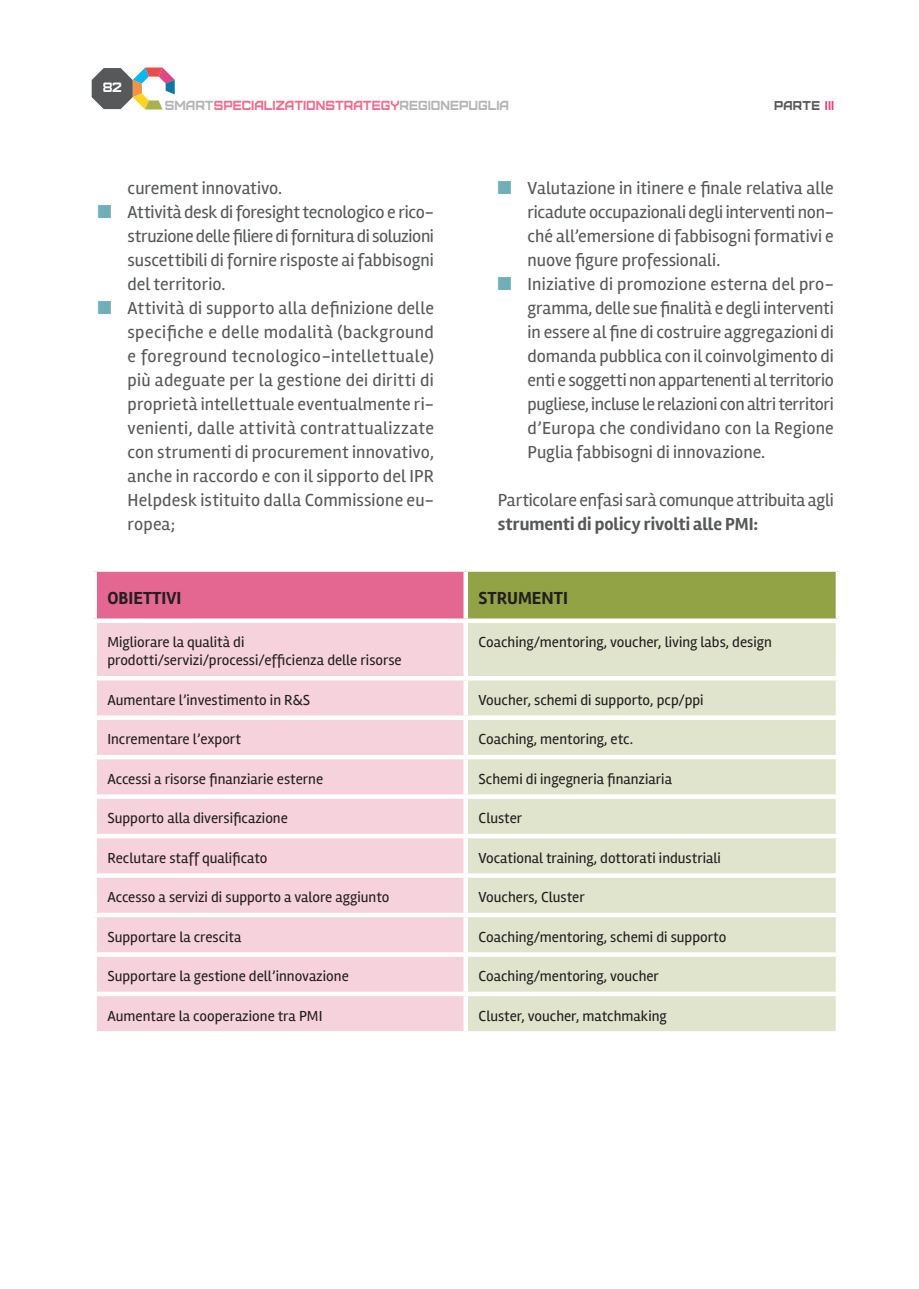
<style>
.page{position:relative;width:919px;height:1289px;background:#fff}
.page>*{position:absolute;margin:0;border:0;box-sizing:border-box;transform-origin:0 0}
.t1{font:18px "Rambla";color:#57585a}
.t2{font:18px "Rambla";letter-spacing:-.025em;color:#57585a}
.t3{font:18px "Rambla";letter-spacing:.02em;color:#57585a}
.t4{font:18px "Rambla";letter-spacing:-.02em;color:#57585a}
.t5{font:18px "Rambla";letter-spacing:.025em;color:#57585a}
.t6{font:700 18px "Rambla";color:#57585a}
.t7{font:700 18px "Rambla";color:#231f20}
.t8{font:15px/18px "Rambla";color:#231f20}
.t9{font:13.5px "Furore";color:#fff}
.t10{font:13.2px "Furore";color:#ef6d8e}
.t11{font:12.75px "Furore";letter-spacing:.02em;color:#57585a}
.s1{color:#b6b5b5}
.s2{color:#df4682}
.s3{font-family:"Monotype Sorts";color:#70afb8}
</style>
<div class="page">
<svg style="left:92px;top:68px;width:83px;height:41px"></svg>
<div style="left:95px;top:569px;width:370px;height:51px;background:#e36791"></div>
<div style="left:465px;top:569px;width:372px;height:51px;background:#92a346"></div>
<div style="left:97px;top:623px;width:366px;height:408px;background:#f5d2dc"></div>
<div style="left:468px;top:623px;width:367px;height:408px;background:#e0e4cc"></div>
<hr style="left:92px;top:676px;width:373px;height:4px;background:#fff">
<hr style="left:465px;top:676px;width:375px;height:4px;background:#fff">
<div style="left:92px;top:715px;width:373px;height:5px;background:#fff"></div>
<div style="left:465px;top:715px;width:375px;height:5px;background:#fff"></div>
<hr style="left:92px;top:755px;width:373px;height:4px;background:#fff">
<hr style="left:465px;top:755px;width:375px;height:4px;background:#fff">
<svg style="left:95px;top:794px;width:370px;height:4px"></svg>
<svg style="left:465px;top:794px;width:373px;height:4px"></svg>
<div style="left:92px;top:833px;width:373px;height:5px;background:#fff"></div>
<div style="left:465px;top:833px;width:375px;height:5px;background:#fff"></div>
<svg style="left:97px;top:873px;width:367px;height:4px"></svg>
<svg style="left:465px;top:873px;width:373px;height:4px"></svg>
<div style="left:92px;top:912px;width:373px;height:5px;background:#fff"></div>
<div style="left:465px;top:912px;width:375px;height:5px;background:#fff"></div>
<hr style="left:92px;top:952px;width:373px;height:4px;background:#fff">
<hr style="left:465px;top:952px;width:375px;height:4px;background:#fff">
<div style="left:92px;top:991px;width:373px;height:5px;background:#fff"></div>
<div style="left:465px;top:991px;width:375px;height:5px;background:#fff"></div>
<div style="left:92px;top:567px;width:373px;height:5px;background:#fff"></div>
<div style="left:92px;top:572px;width:5px;height:46px;background:#fff"></div>
<div style="left:465px;top:567px;width:375px;height:5px;background:#fff"></div>
<div style="left:463px;top:572px;width:5px;height:46px;background:#fff"></div>
<div style="left:835px;top:572px;width:5px;height:46px;background:#fff"></div>
<div style="left:92px;top:618px;width:373px;height:5px;background:#fff"></div>
<div style="left:465px;top:618px;width:375px;height:5px;background:#fff"></div>
<p class="t9" style="left:103px;top:79px;width:20px">82</p>
<p class="t10" style="left:165px;top:97px;width:346px"><span class="s1">SMART</span>SPECIALIZATIONSTRATEGY<span class="s1">REGIONEPUGLIA</span></p>
<p class="t11" style="left:774px;top:97px;width:62px">PARTE <span class="s2">III</span></p>
<p class="t1" style="left:128px;top:177px;width:156px">curement innovativo.</p>
<p class="t1" style="left:98px;top:201px;width:337px"><span class="s3">N</span> Attività desk di foresight tecnologico e rico-</p>
<p class="t2" style="left:128px;top:225px;width:308px">struzione delle filiere di fornitura di soluzioni</p>
<p class="t1" style="left:128px;top:249px;width:308px">suscettibili di fornire risposte ai fabbisogni</p>
<p class="t1" style="left:128px;top:273px;width:99px">del territorio.</p>
<p class="t1" style="left:98px;top:297px;width:337px"><span class="s3">N</span> Attività di supporto alla definizione delle</p>
<p class="t3" style="left:128px;top:321px;width:308px">specifiche e delle modalità (background</p>
<p class="t5" style="left:128px;top:345px;width:308px">e foreground tecnologico-intellettuale)</p>
<p class="t1" style="left:128px;top:369px;width:308px">più adeguate per la gestione dei diritti di</p>
<p class="t1" style="left:128px;top:393px;width:308px">proprietà intellettuale eventualmente ri-</p>
<p class="t3" style="left:128px;top:417px;width:308px">venienti, dalle attività contrattualizzate</p>
<p class="t1" style="left:128px;top:441px;width:308px">con strumenti di procurement innovativo,</p>
<p class="t1" style="left:128px;top:465px;width:308px">anche in raccordo e con il sipporto del IPR</p>
<p class="t1" style="left:128px;top:489px;width:308px">Helpdesk istituito dalla Commissione eu-</p>
<p class="t1" style="left:128px;top:513px;width:49px">ropea;</p>
<p class="t1" style="left:497px;top:177px;width:337px"><span class="s3">N</span> Valutazione in itinere e finale relativa alle</p>
<p class="t1" style="left:527px;top:201px;width:308px">ricadute occupazionali degli interventi non-</p>
<p class="t1" style="left:527px;top:225px;width:308px">ché all’emersione di fabbisogni formativi e</p>
<p class="t1" style="left:527px;top:249px;width:194px">nuove figure professionali.</p>
<p class="t1" style="left:497px;top:273px;width:337px"><span class="s3">N</span> Iniziative di promozione esterna del pro-</p>
<p class="t1" style="left:527px;top:297px;width:308px">gramma, delle sue finalità e degli interventi</p>
<p class="t1" style="left:527px;top:321px;width:308px">in essere al fine di costruire aggregazioni di</p>
<p class="t1" style="left:527px;top:345px;width:308px">domanda pubblica con il coinvolgimento di</p>
<p class="t4" style="left:527px;top:369px;width:308px">enti e soggetti non appartenenti al territorio</p>
<p class="t2" style="left:527px;top:393px;width:308px">pugliese, incluse le relazioni con altri territori</p>
<p class="t1" style="left:527px;top:417px;width:308px">d’Europa che condividano con la Regione</p>
<p class="t1" style="left:527px;top:441px;width:239px">Puglia fabbisogni di innovazione.</p>
<p class="t1" style="left:497px;top:489px;width:337px">Particolare enfasi sarà comunque attribuita agli</p>
<p class="t6" style="left:497px;top:513px;width:262px">strumenti di policy rivolti alle PMI:</p>
<p class="t7" style="left:107px;top:587px;width:75px">OBIETTIVI</p>
<p class="t7" style="left:478px;top:587px;width:91px">STRUMENTI</p>
<p class="t8" style="left:107px;top:633px;width:296px">Migliorare la qualità di prodotti/servizi/processi/efficienza delle risorse</p>
<p class="t8" style="left:478px;top:633px;width:295px">Coaching/mentoring, voucher, living labs, design</p>
<p class="t8" style="left:107px;top:691px;width:204px">Aumentare l’investimento in R&amp;S</p>
<p class="t8" style="left:478px;top:691px;width:226px">Voucher, schemi di supporto, pcp/ppi</p>
<p class="t8" style="left:107px;top:730px;width:135px">Incrementare l’export</p>
<p class="t8" style="left:478px;top:730px;width:156px">Coaching, mentoring, etc.</p>
<p class="t8" style="left:107px;top:769px;width:217px">Accessi a risorse finanziarie esterne</p>
<p class="t8" style="left:478px;top:769px;width:195px">Schemi di ingegneria finanziaria</p>
<p class="t8" style="left:107px;top:809px;width:182px">Supporto alla diversificazione</p>
<p class="t8" style="left:478px;top:809px;width:45px">Cluster</p>
<p class="t8" style="left:107px;top:848px;width:161px">Reclutare staff qualificato</p>
<p class="t8" style="left:478px;top:848px;width:244px">Vocational training, dottorati industriali</p>
<p class="t8" style="left:107px;top:888px;width:283px">Accesso a servizi di supporto a valore aggiunto</p>
<p class="t8" style="left:478px;top:888px;width:108px">Vouchers, Cluster</p>
<p class="t8" style="left:107px;top:927px;width:135px">Supportare la crescita</p>
<p class="t8" style="left:478px;top:927px;width:249px">Coaching/mentoring, schemi di supporto</p>
<p class="t8" style="left:107px;top:967px;width:243px">Supportare la gestione dell’innovazione</p>
<p class="t8" style="left:478px;top:967px;width:182px">Coaching/mentoring, voucher</p>
<p class="t8" style="left:107px;top:1006px;width:216px">Aumentare la cooperazione tra PMI</p>
<p class="t8" style="left:478px;top:1006px;width:190px">Cluster, voucher, matchmaking</p>
</div>
